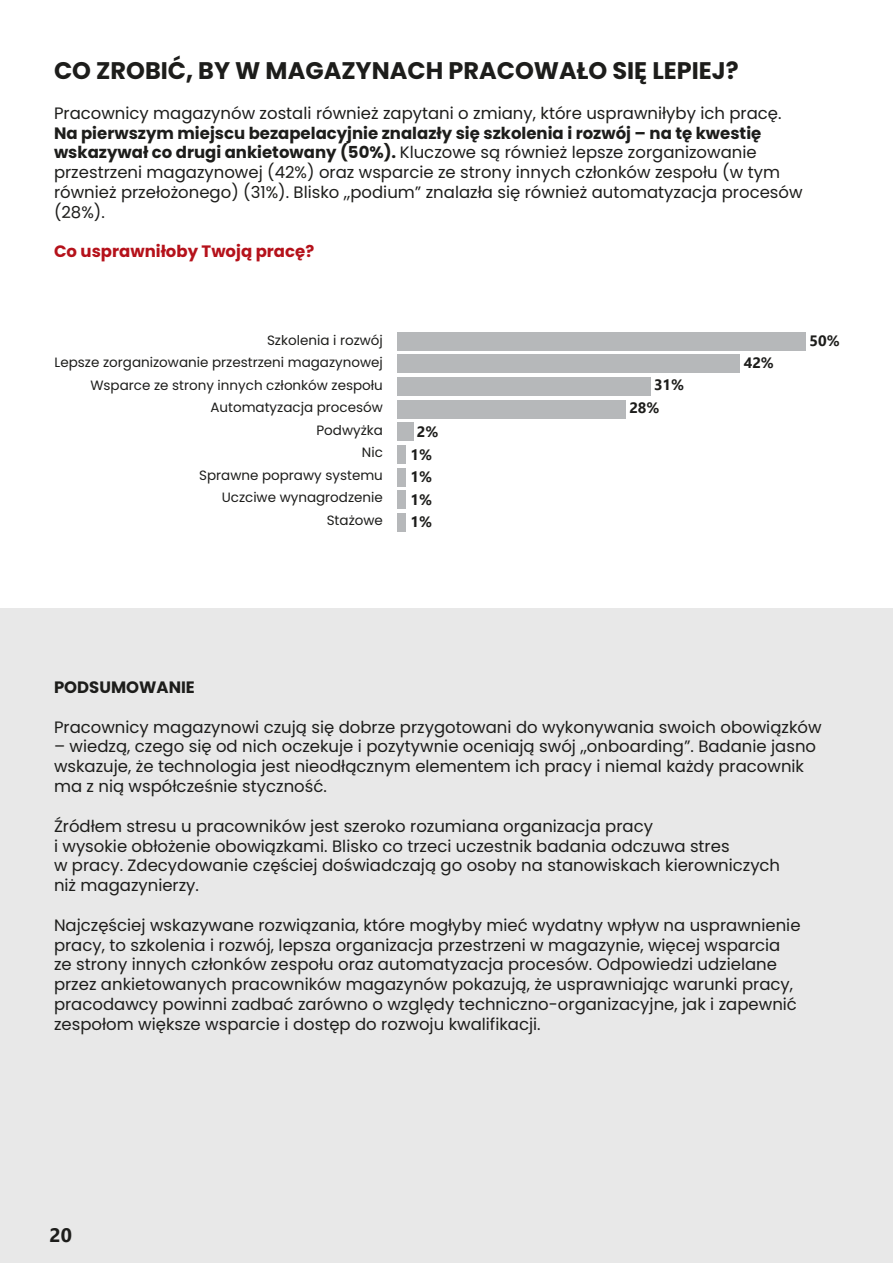
<style>
.page{position:relative;width:893px;height:1263px;background:#fff}
.page>*{position:absolute;margin:0;border:0;box-sizing:border-box;transform-origin:0 0}
.t1{font:700 24px "Poppins";color:#1d1d1b}
.t2{font:700 19.5px "Segoe UI";color:#1d1d1b}
.t3{font:16.5px/19.8px "Poppins";color:#1d1d1b}
.t4{font:700 16.5px "Poppins";color:#b5121b}
.t5{font:700 16.5px "Poppins";color:#1d1d1b}
.t6{font:700 15px/22.5px "Segoe UI";color:#1d1d1b;text-align:center}
.t7{font:13.5px/22.5px "Poppins";color:#1d1d1b;text-align:right}
.s1{font-weight:700}
</style>
<div class="page">
<div style="left:0;top:608px;width:893px;height:655px;background:#e8e8e8"></div>
<div style="left:397px;top:513px;width:8px;height:18px;background:#b6b8ba"></div>
<div style="left:397px;top:490px;width:8px;height:19px;background:#b6b8ba"></div>
<div style="left:397px;top:468px;width:8px;height:18px;background:#b6b8ba"></div>
<div style="left:397px;top:445px;width:8px;height:18px;background:#b6b8ba"></div>
<div style="left:397px;top:423px;width:16px;height:18px;background:#b6b8ba"></div>
<div style="left:397px;top:377px;width:253px;height:18px;background:#b6b8ba"></div>
<div style="left:397px;top:355px;width:343px;height:18px;background:#b6b8ba"></div>
<div style="left:397px;top:400px;width:229px;height:18px;background:#b6b8ba"></div>
<div style="left:397px;top:333px;width:408px;height:18px;background:#b6b8ba"></div>
<h1 class="t1" style="left:54px;top:57px;width:686px">CO ZROBIĆ, BY W MAGAZYNACH PRACOWAŁO SIĘ LEPIEJ?</h1>
<p class="t3" style="left:54px;top:103px;width:729px">Pracownicy magazynów zostali również zapytani o zmiany, które usprawniłyby ich pracę.</p>
<p class="t3" style="left:54px;top:123px;width:750px"><span class="s1">Na pierwszym miejscu bezapelacyjnie znalazły się szkolenia i rozwój – na tę kwestię wskazywał co drugi ankietowany (50%).</span> Kluczowe są również lepsze zorganizowanie przestrzeni magazynowej (42%) oraz wsparcie ze strony innych członków zespołu (w tym również przełożonego) (31%). Blisko „podium” znalazła się również automatyzacja procesów (28%).</p>
<p class="t4" style="left:54px;top:242px;width:262px">Co usprawniłoby Twoją pracę?</p>
<p class="t7" style="left:55px;top:329px;width:330px">Szkolenia i rozwój<br>Lepsze zorganizowanie przestrzeni magazynowej<br>Wsparce ze strony innych członków zespołu<br>Automatyzacja procesów<br>Podwyżka<br>Nic<br>Sprawne poprawy systemu<br>Uczciwe wynagrodzenie<br>Stażowe</p>
<p class="t6" style="left:810px;top:328px;width:32px">50%</p>
<p class="t6" style="left:744px;top:350px;width:32px">42%</p>
<p class="t6" style="left:654px;top:373px;width:32px">31%</p>
<p class="t6" style="left:629px;top:395px;width:32px">28%</p>
<p class="t6" style="left:411px;top:419px;width:30px">2%<br>1%<br>1%<br>1%<br>1%</p>
<p class="t5" style="left:54px;top:678px;width:142px">PODSUMOWANIE</p>
<p class="t3" style="left:54px;top:717px;width:769px">Pracownicy magazynowi czują się dobrze przygotowani do wykonywania swoich obowiązków</p>
<p class="t3" style="left:54px;top:737px;width:764px">– wiedzą, czego się od nich oczekuje i pozytywnie oceniają swój „onboarding”. Badanie jasno wskazuje, że technologia jest nieodłącznym elementem ich pracy i niemal każdy pracownik ma z nią współcześnie styczność.</p>
<p class="t3" style="left:54px;top:816px;width:728px">Źródłem stresu u pracowników jest szeroko rozumiana organizacja pracy<br>i wysokie obłożenie obowiązkami. Blisko co trzeci uczestnik badania odczuwa stres<br>w pracy. Zdecydowanie częściej doświadczają go osoby na stanowiskach kierowniczych niż magazynierzy.</p>
<p class="t3" style="left:54px;top:915px;width:748px">Najczęściej wskazywane rozwiązania, które mogłyby mieć wydatny wpływ na usprawnienie pracy, to szkolenia i rozwój, lepsza organizacja przestrzeni w magazynie, więcej wsparcia ze strony innych członków zespołu oraz automatyzacja procesów. Odpowiedzi udzielane przez ankietowanych pracowników magazynów pokazują, że usprawniając warunki pracy, pracodawcy powinni zadbać zarówno o względy techniczno-organizacyjne, jak i zapewnić zespołom większe wsparcie i dostęp do rozwoju kwalifikacji.</p>
<p class="t2" style="left:50px;top:1217px;width:24px">20</p>
</div>
